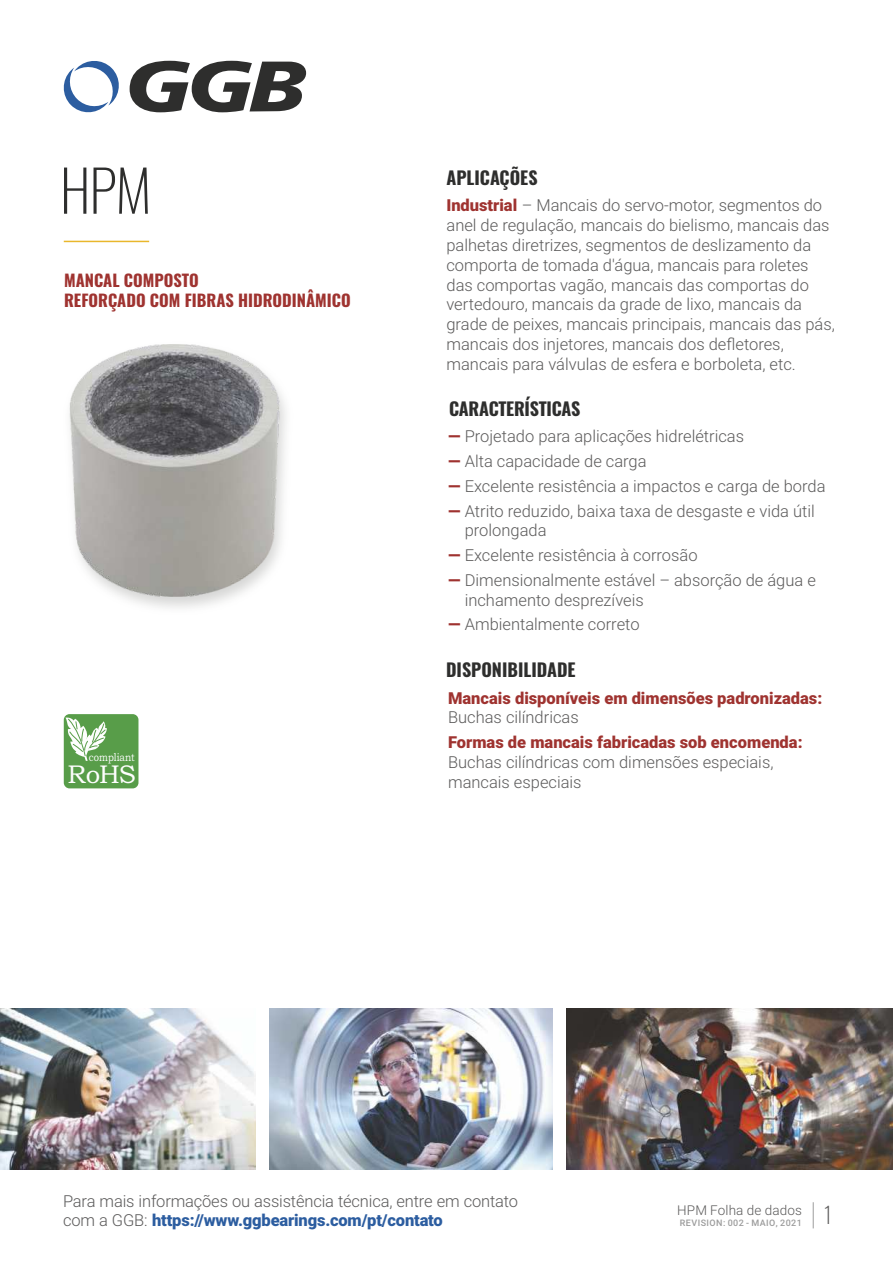
<style>
.page{position:relative;width:893px;height:1263px;background:#fff}
.page>*{position:absolute;margin:0;border:0;box-sizing:border-box;transform-origin:0 0}
.t1{font:200 57px "Oswald";color:#2e2e2d}
.t2{font:25.65px "Bookman Old Style";color:#fefefe}
.t3{font:200 22.5px "Oswald";color:#5c5b5b}
.t4{font:700 18px "Oswald";color:#2e2e2d}
.t5{font:300 16.5px/19.8px "Roboto";color:#5c5b5b}
.t6{font:900 16.5px "Roboto";color:#9f3330}
.t7{font:700 16.5px/19.5px "Oswald";color:#9f3330}
.t8{font:300 13.5px "Roboto";letter-spacing:.01em;color:#5c5b5b}
.t9{font:11.25px "Bookman Old Style";color:#fefefe;scale:.84 1}
.t10{font:500 9px "Roboto";letter-spacing:.05em;color:#9c9c9c}
.s1{font-weight:900;color:#9f3330}
.s2{font-weight:900;color:#2c5da0}
</style>
<div class="page">
<svg style="left:63px;top:61px;width:56px;height:52px"></svg>
<svg style="left:130px;top:61px;width:176px;height:51px"></svg>
<img style="left:0;top:1008px;width:256px;height:161px">
<img style="left:269px;top:1008px;width:284px;height:161px">
<img style="left:566px;top:1008px;width:327px;height:161px">
<hr style="left:64px;top:241px;width:85px;height:1px;background:#e9b72c">
<img style="left:121px;top:392px;width:165px;height:216px">
<img style="left:69px;top:344px;width:210px;height:252px">
<div style="left:64px;top:714px;width:74px;height:74px;background:#589d49;border-radius:6px"></div>
<svg style="left:63px;top:717px;width:44px;height:44px"></svg>
<svg style="left:813px;top:1202px;width:1px;height:26px"></svg>
<h1 class="t1" style="left:60px;top:152px;width:93px">HPM</h1>
<p class="t7" style="left:64px;top:271px;width:288px">MANCAL COMPOSTO<br>REFORÇADO COM FIBRAS HIDRODINÂMICO</p>
<p class="t9" style="left:89px;top:752px;width:56px">compliant</p>
<h2 class="t2" style="left:67px;top:765px;width:70px">RoHS</h2>
<p class="t4" style="left:446px;top:165px;width:93px">APLICAÇÕES</p>
<p class="t5" style="left:446px;top:197px;width:390px"><span class="s1">Industrial</span> – Mancais do servo-motor, segmentos do anel de regulação, mancais do bielismo, mancais das palhetas diretrizes, segmentos de deslizamento da comporta de tomada d'água, mancais para roletes das comportas vagão, mancais das comportas do vertedouro, mancais da grade de lixo, mancais da grade de peixes, mancais principais, mancais das pás, mancais dos injetores, mancais dos defletores, mancais para válvulas de esfera e borboleta, etc.</p>
<p class="t4" style="left:449px;top:397px;width:133px">CARACTERÍSTICAS</p>
<p class="t5" style="left:448px;top:428px;width:298px"><span class="s1">—</span> Projetado para aplicações hidrelétricas</p>
<p class="t5" style="left:448px;top:453px;width:200px"><span class="s1">—</span> Alta capacidade de carga</p>
<p class="t5" style="left:448px;top:478px;width:379px"><span class="s1">—</span> Excelente resistência a impactos e carga de borda</p>
<p class="t5" style="left:465px;top:502px;width:352px;text-indent:-17px"><span class="s1">—</span> Atrito reduzido, baixa taxa de desgaste e vida útil prolongada</p>
<p class="t5" style="left:448px;top:547px;width:251px"><span class="s1">—</span> Excelente resistência à corrosão</p>
<p class="t5" style="left:465px;top:572px;width:353px;text-indent:-17px"><span class="s1">—</span> Dimensionalmente estável – absorção de água e inchamento desprezíveis</p>
<p class="t5" style="left:448px;top:616px;width:193px"><span class="s1">—</span> Ambientalmente correto</p>
<p class="t4" style="left:446px;top:657px;width:131px">DISPONIBILIDADE</p>
<p class="t6" style="left:448px;top:691px;width:376px">Mancais disponíveis em dimensões padronizadas:</p>
<p class="t5" style="left:448px;top:709px;width:132px">Buchas cilíndricas</p>
<p class="t6" style="left:448px;top:736px;width:356px">Formas de mancais fabricadas sob encomenda:</p>
<p class="t5" style="left:448px;top:754px;width:327px">Buchas cilíndricas com dimensões especiais, mancais especiais</p>
<p class="t5" style="left:63px;top:1193px;width:456px">Para mais informações ou assistência técnica, entre em contato com a GGB: <span class="s2">https://www.ggbearings.com/pt/contato</span></p>
<p class="t8" style="left:677px;top:1204px;width:126px">HPM Folha de dados</p>
<p class="t10" style="left:680px;top:1219px;width:124px">REVISION: 002 - MAIO, 2021</p>
<h3 class="t3" style="left:823px;top:1200px;width:11px">1</h3>
</div>
